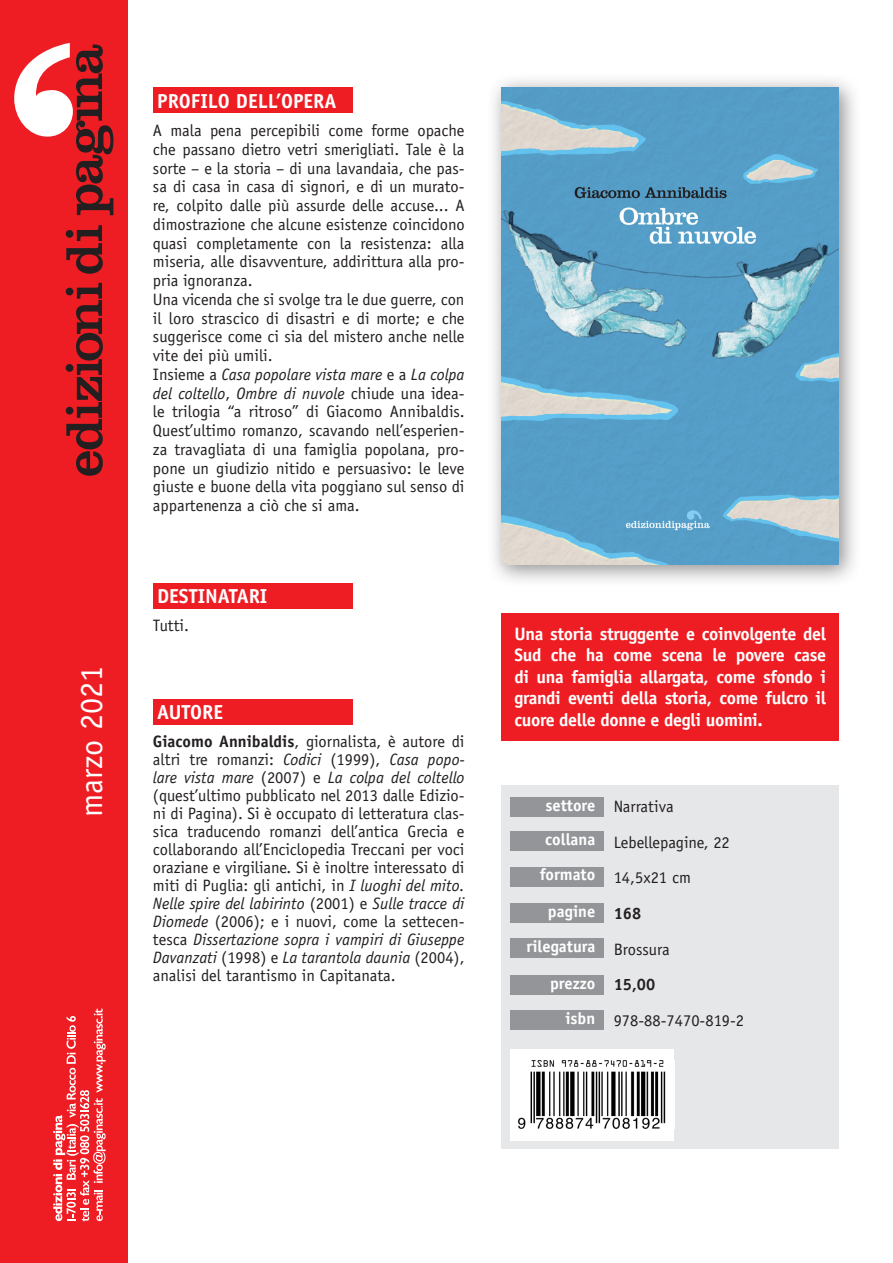
<style>
.page{position:relative;width:893px;height:1263px;background:#fff}
.page>*{position:absolute;margin:0;border:0;box-sizing:border-box;transform-origin:0 0}
.t1{font:32.25px "Officina Sans Std";color:#fff}
.t2{font:700 20.25px "Officina Sans Std";color:#fff}
.Slogan{font:700 18px/21.6px "Officina Sans Std";letter-spacing:-.02em;color:#fff;text-align:justify}
.Caratteristiche_tecn{font:16.5px/18.8px "Officina Sans Std";color:#231f20;text-align:justify}
.t3{font:700 16.5px "Officina Sans Std";color:#fff}
.Caratteristiche_tecn-2{font:700 16.5px "Officina Sans Std";color:#231f20}
.s1{font-style:italic}
.s2{font-weight:700}
</style>
<div class="page">
<div style="left:0;top:0;width:127px;height:1263px;background:#ee1d23"></div>
<svg style="left:66px;top:283px;width:37px;height:193px"></svg>
<svg style="left:66px;top:225px;width:37px;height:49px"></svg>
<svg style="left:14px;top:43px;width:99px;height:172px"></svg>
<svg style="left:53px;top:1008px;width:53px;height:213px"></svg>
<div style="left:487px;top:73px;width:374px;height:514px;background:#231f20;opacity:.51"></div>
<img style="left:502px;top:88px;width:337px;height:476px">
<div style="left:153px;top:88px;width:200px;height:25px;background:#ee1d23"></div>
<div style="left:153px;top:583px;width:200px;height:26px;background:#ee1d23"></div>
<div style="left:153px;top:699px;width:200px;height:25px;background:#ee1d23"></div>
<div style="left:502px;top:614px;width:337px;height:127px;background:#ee1d23"></div>
<div style="left:502px;top:785px;width:337px;height:363px;background:#e6e7e9"></div>
<div style="left:510px;top:798px;width:94px;height:19px;background:#939598"></div>
<div style="left:510px;top:832px;width:94px;height:19px;background:#939598"></div>
<div style="left:510px;top:903px;width:94px;height:20px;background:#939598"></div>
<div style="left:510px;top:975px;width:94px;height:19px;background:#939598"></div>
<div style="left:510px;top:867px;width:94px;height:19px;background:#939598"></div>
<div style="left:510px;top:939px;width:94px;height:19px;background:#939598"></div>
<div style="left:510px;top:1011px;width:94px;height:19px;background:#939598"></div>
<div style="left:510px;top:1049px;width:163px;height:91px;background:#fff"></div>
<img style="left:517px;top:1060px;width:157px;height:68px">
<p class="t1" style="left:72px;top:816px;width:153px;rotate:-90deg">marzo 2021</p>
<p class="t2" style="left:157px;top:88px;width:181px">PROFILO DELL’OPERA</p>
<p class="Caratteristiche_tecn" style="left:153px;top:121px;width:313px">A mala pena percepibili come forme opache che passano dietro vetri smerigliati. Tale è la sorte – e la storia – di una lavandaia, che pas&shy;sa di casa in casa di signori, e di un murato&shy;re, colpito dalle più assurde delle accuse... A dimostrazione che alcune esistenze coincidono quasi completamente con la resistenza: alla miseria, alle disavventure, addirittura alla pro&shy;pria ignoranza.</p>
<p class="Caratteristiche_tecn" style="left:153px;top:290px;width:313px">Una vicenda che si svolge tra le due guerre, con il loro strascico di disastri e di morte; e che suggerisce come ci sia del mistero anche nelle vite dei più umili.</p>
<p class="Caratteristiche_tecn" style="left:153px;top:365px;width:313px">Insieme a <span class="s1">Casa popolare vista mare</span> e a <span class="s1">La colpa del coltello</span>, <span class="s1">Ombre di nuvole</span> chiude una idea&shy;le trilogia “a ritroso” di Giacomo Annibaldis.<br>Quest’ultimo romanzo, scavando nell’esperien&shy;za travagliata di una famiglia popolana, pro&shy;pone un giudizio nitido e persuasivo: le leve giuste e buone della vita poggiano sul senso di appartenenza a ciò che si ama.</p>
<p class="t2" style="left:157px;top:584px;width:112px">DESTINATARI</p>
<p class="Caratteristiche_tecn" style="left:153px;top:616px;width:38px">Tutti.</p>
<p class="t2" style="left:157px;top:699px;width:68px">AUTORE</p>
<p class="Caratteristiche_tecn" style="left:153px;top:732px;width:313px;line-height:18px"><span class="s2">Giacomo Annibaldis</span>, giornalista, è autore di altri tre romanzi: <span class="s1">Codici</span> (1999), <span class="s1">Casa popo&shy;lare vista mare</span> (2007) e <span class="s1">La colpa del coltello </span>(quest’ultimo pubblicato nel 2013 dalle Edizio&shy;ni di Pagina). Si è occupato di letteratura clas&shy;sica traducendo romanzi dell’antica Grecia e collaborando all’Enciclopedia Treccani per voci oraziane e virgiliane. Si è inoltre interessato di miti di Puglia: gli antichi, in <span class="s1">I luoghi del mito.<br>Nelle spire del labirinto</span> (2001) e <span class="s1">Sulle tracce di Diomede</span> (2006); e i nuovi, come la settecen&shy;tesca <span class="s1">Dissertazione sopra i vampiri di Giuseppe Davanzati</span> (1998) e <span class="s1">La tarantola daunia</span> (2004), analisi del tarantismo in Capitanata.</p>
<p class="Slogan" style="left:514px;top:622px;width:313px">Una storia struggente e coinvolgente del Sud che ha come scena le povere case di una famiglia allargata, come sfondo i grandi eventi della storia, come fulcro il cuore delle donne e degli uomini.</p>
<p class="t3" style="left:545px;top:795px;width:51px">settore</p>
<p class="t3" style="left:545px;top:829px;width:52px">collana</p>
<p class="t3" style="left:540px;top:864px;width:57px">formato</p>
<p class="t3" style="left:548px;top:901px;width:49px">pagine</p>
<p class="t3" style="left:527px;top:936px;width:70px">rilegatura</p>
<p class="t3" style="left:550px;top:973px;width:47px">prezzo</p>
<p class="t3" style="left:565px;top:1008px;width:31px">isbn</p>
<p class="Caratteristiche_tecn" style="left:614px;top:797px;width:61px">Narrativa</p>
<p class="Caratteristiche_tecn" style="left:614px;top:833px;width:118px">Lebellepagine, 22</p>
<p class="Caratteristiche_tecn" style="left:614px;top:868px;width:79px">14,5x21 cm</p>
<p class="Caratteristiche_tecn-2" style="left:614px;top:903px;width:29px">168</p>
<p class="Caratteristiche_tecn" style="left:614px;top:940px;width:57px">Brossura</p>
<p class="Caratteristiche_tecn-2" style="left:614px;top:974px;width:43px">15,00</p>
<p class="Caratteristiche_tecn" style="left:614px;top:1011px;width:132px">978-88-7470-819-2</p>
</div>
